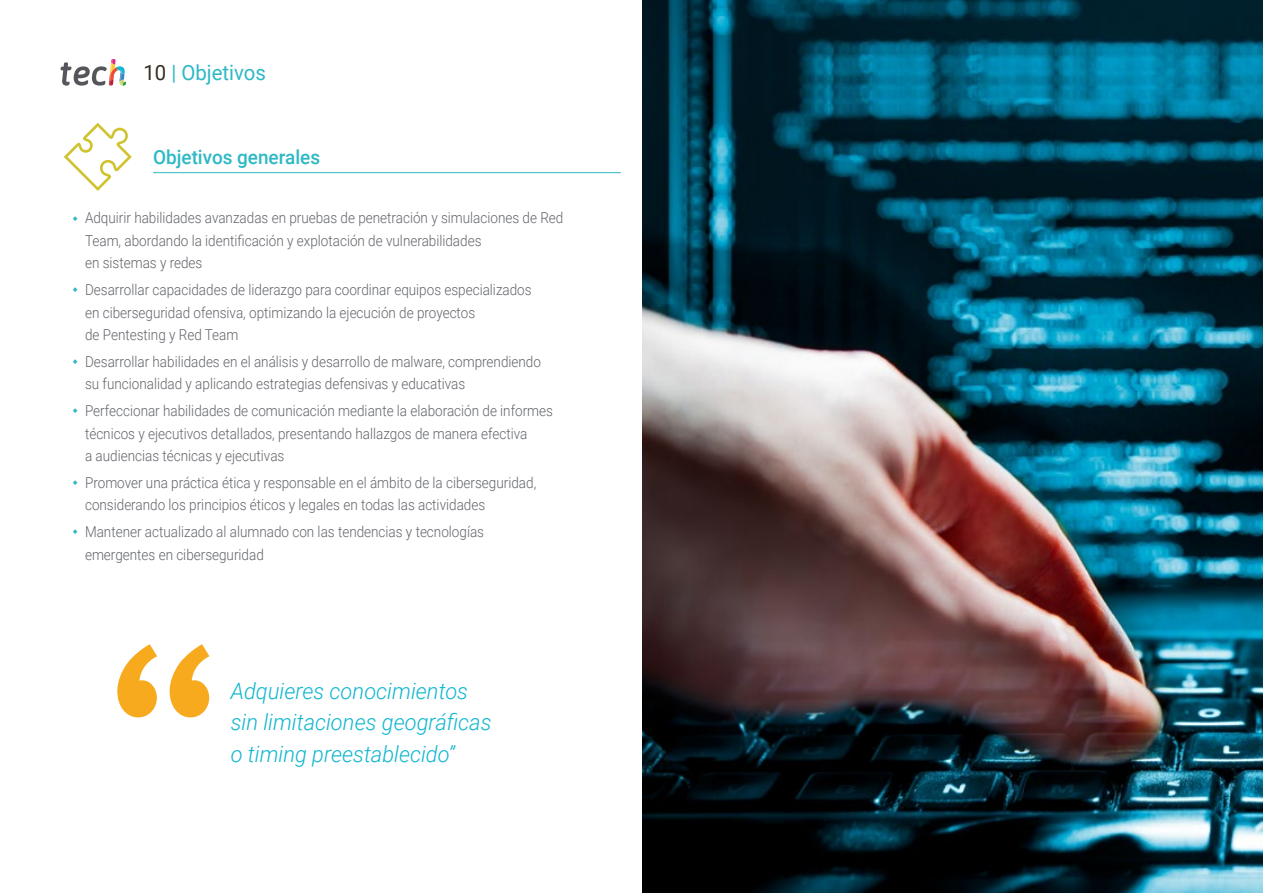
<style>
.page{position:relative;width:1263px;height:893px;background:#fff}
.page>*{position:absolute;margin:0;border:0;box-sizing:border-box;transform-origin:0 0}
.t1{font:italic 300 22.5px/31.5px "Roboto";color:#0fb6cf}
.t2{font:21px "Roboto";color:#2db8c5}
.t3{font:500 19.5px "Roboto";color:#2db8c5}
.t4{font:300 15px/22.5px "Roboto";color:#61646a;scale:.9 1}
.s1{color:#312e20}
</style>
<div class="page">
<hr style="left:153px;top:172px;width:468px;height:1px;background:#2db8c5">
<svg style="left:64px;top:123px;width:68px;height:68px"></svg>
<img style="left:642px;top:0;width:621px;height:893px">
<svg style="left:117px;top:644px;width:92px;height:73px"></svg>
<svg style="left:61px;top:59px;width:65px;height:27px"></svg>
<h2 class="t2" style="left:144px;top:57px;width:124px"><span class="s1">10</span> | Objetivos</h2>
<h3 class="t3" style="left:153px;top:144px;width:169px">Objetivos generales</h3>
<p class="t4" style="left:85px;top:206px;width:533px">Adquirir habilidades avanzadas en pruebas de penetración y simulaciones de Red<br>Team, abordando la identificación y explotación de vulnerabilidades<br>en sistemas y redes</p>
<p class="t4" style="left:85px;top:278px;width:498px">Desarrollar capacidades de liderazgo para coordinar equipos especializados en ciberseguridad ofensiva, optimizando la ejecución de proyectos<br>de Pentesting y Red Team</p>
<p class="t4" style="left:85px;top:350px;width:508px">Desarrollar habilidades en el análisis y desarrollo de malware, comprendiendo su funcionalidad y aplicando estrategias defensivas y educativas</p>
<p class="t4" style="left:85px;top:399px;width:521px">Perfeccionar habilidades de comunicación mediante la elaboración de informes técnicos y ejecutivos detallados, presentando hallazgos de manera efectiva<br>a audiencias técnicas y ejecutivas</p>
<p class="t4" style="left:85px;top:471px;width:503px">Promover una práctica ética y responsable en el ámbito de la ciberseguridad, considerando los principios éticos y legales en todas las actividades</p>
<p class="t4" style="left:85px;top:520px;width:445px">Mantener actualizado al alumnado con las tendencias y tecnologías emergentes en ciberseguridad</p>
<h1 class="t1" style="left:231px;top:674px;width:262px">Adquieres conocimientos sin limitaciones geográficas o timing preestablecido”</h1>
</div>
